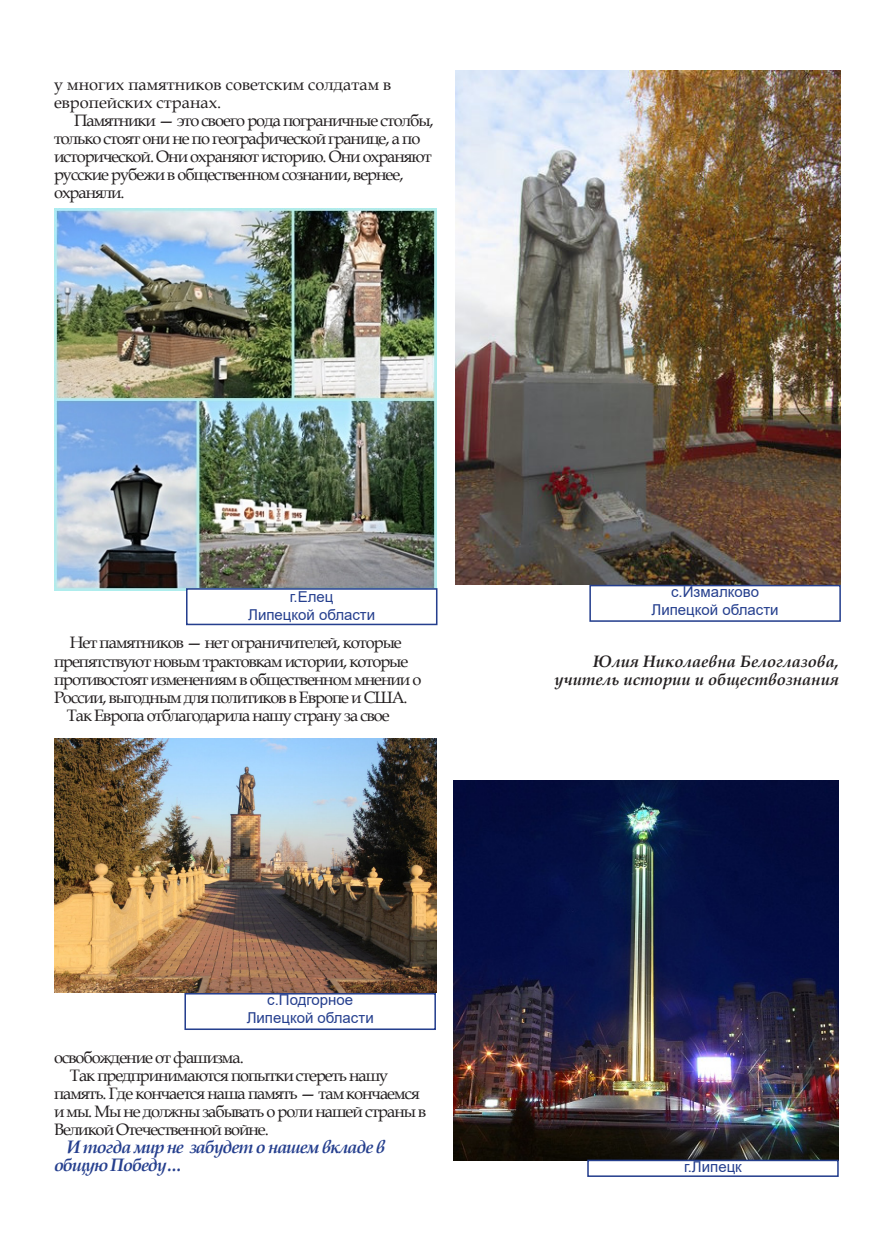
<style>
.page{position:relative;width:893px;height:1234px;background:#fff}
.page>*{position:absolute;margin:0;border:0;box-sizing:border-box;transform-origin:0 0}
.t1{font:italic 700 18px/18px "Book Antiqua";letter-spacing:-.06em;color:#253f8e}
.t2{font:16.5px/18px "Book Antiqua";letter-spacing:-.06em;color:#231f20}
.t3{font:italic 700 16.5px "Book Antiqua";color:#231f20}
.t4{font:16.5px/18px "Book Antiqua";color:#231f20}
.t5{font:15px "Arial";color:#253f8e}
</style>
<div class="page">
<img style="left:54px;top:208px;width:382px;height:382px">
<img style="left:455px;top:71px;width:386px;height:513px">
<div style="left:589px;top:584px;width:252px;height:37px;border:2px solid #253f8e"></div>
<div style="left:186px;top:588px;width:251px;height:37px;border:2px solid #253f8e"></div>
<img style="left:54px;top:738px;width:382px;height:254px">
<div style="left:184px;top:992px;width:252px;height:37px;border:2px solid #253f8e"></div>
<img style="left:454px;top:780px;width:385px;height:379px">
<div style="left:587px;top:1159px;width:252px;height:17px;border:2px solid #253f8e"></div>
<p class="t4" style="left:54px;top:75px;width:339px">у многих памятников советским солдатам в европейских странах.</p>
<p class="t2" style="left:54px;top:111px;width:381px;text-indent:20px">Памятники — это своего рода пограничные столбы, только стоят они не по географической границе, а по исторической. Они охраняют историю. Они охраняют русские рубежи в общественном сознании, вернее, охраняли.</p>
<p class="t5" style="left:290px;top:586px;width:45px">г.Елец</p>
<p class="t5" style="left:248px;top:604px;width:128px">Липецкой области</p>
<p class="t2" style="left:54px;top:633px;width:369px;text-indent:16px">Нет памятников — нет ограничителей, которые препятствуют новым трактовкам истории, которые противостоят изменениям в общественном мнении о России, выгодным для политиков в Европе и США.</p>
<p class="t2" style="left:67px;top:705px;width:325px">Так Европа отблагодарила нашу страну за свое</p>
<p class="t5" style="left:267px;top:989px;width:87px">с.Подгорное</p>
<p class="t5" style="left:247px;top:1007px;width:128px">Липецкой области</p>
<p class="t2" style="left:54px;top:1047px;width:191px">освобождение от фашизма.</p>
<p class="t2" style="left:54px;top:1065px;width:374px;text-indent:16px">Так предпринимаются попытки стереть нашу память. Где кончается наша память — там кончаемся и мы. Мы не должны забывать о роли нашей страны в Великой Отечественной войне.</p>
<p class="t1" style="left:54px;top:1137px;width:333px;text-indent:13px">И тогда мир не забудет о нашем вкладе в общую Победу…</p>
<p class="t5" style="left:671px;top:581px;width:89px">с.Измалково</p>
<p class="t5" style="left:652px;top:599px;width:128px">Липецкой области</p>
<p class="t3" style="left:593px;top:649px;width:247px">Юлия Николаевна Белоглазова,</p>
<p class="t3" style="left:555px;top:667px;width:286px">учитель истории и обществознания</p>
<p class="t5" style="left:684px;top:1156px;width:59px">г.Липецк</p>
</div>
